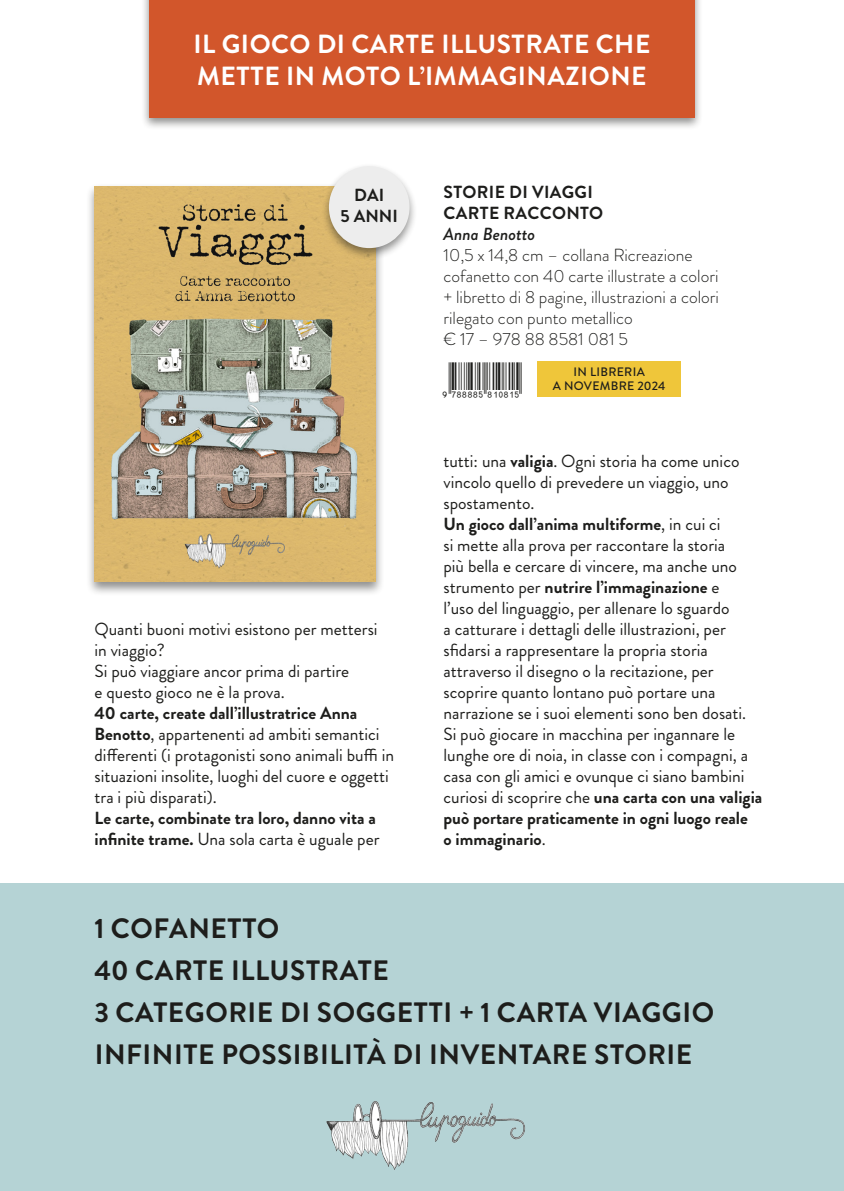
<style>
.page{position:relative;width:844px;height:1191px;background:#fff}
.page>*{position:absolute;margin:0;border:0;box-sizing:border-box;transform-origin:0 0}
.TESTO_SCHEDA{font:700 28px "Brandon Grotesque";letter-spacing:.02em;color:#1d1d1b}
.TESTO_SCHEDA-2{font:700 26.25px/31.5px "Brandon Grotesque";letter-spacing:.02em;color:#fff}
.TESTO_SCHEDA-3{font:17.5px/21px "Brandon Grotesque";color:#1d1d1b}
.TESTO_SCHEDA-4{font:300 17.5px/21px "Brandon Grotesque";color:#1d1d1b}
.TESTO_SCHEDA-5{font:700 17.5px/21px "Brandon Grotesque";color:#1d1d1b}
.TESTO_SCHEDA-6{font:700 17.5px "Brandon Grotesque";letter-spacing:.02em;color:#1d1d1b}
.t1{font:500 12.25px "Brandon Grotesque";letter-spacing:.025em;color:#1d1d1b}
.s1{font-weight:700}
.s2{font-weight:400}
.s3{font-weight:500;font-style:italic}
</style>
<div class="page">
<div style="left:140px;top:0;width:563px;height:130px;background:#1d1d1b;opacity:.5"></div>
<div style="left:149px;top:0;width:545px;height:117px;background:#d2562b"></div>
<div style="left:85px;top:182px;width:299px;height:414px;background:#1d1d1b;opacity:.5"></div>
<img style="left:94px;top:186px;width:281px;height:396px">
<div style="left:537px;top:361px;width:144px;height:35px;background:#efc63a"></div>
<div style="left:321px;top:163px;width:97px;height:98px;background:#1d1d1b;opacity:.5"></div>
<div style="left:329px;top:166px;width:80px;height:82px;background:#ededed;border-radius:50%"></div>
<div style="left:0;top:883px;width:843px;height:308px;background:#b5d3d5"></div>
<img style="left:326px;top:1101px;width:199px;height:69px">
<p class="TESTO_SCHEDA-2" style="left:193px;top:29px;width:458px">IL GIOCO DI CARTE ILLUSTRATE CHE<br>METTE IN MOTO L’IMMAGINAZIONE</p>
<p class="TESTO_SCHEDA-5" style="left:354px;top:185px;width:31px">DAI</p>
<p class="TESTO_SCHEDA-5" style="left:340px;top:206px;width:59px">5 ANNI</p>
<p class="TESTO_SCHEDA-3" style="left:94px;top:619px;width:284px">Quanti buoni motivi esistono per mettersi in viaggio?</p>
<p class="TESTO_SCHEDA-3" style="left:94px;top:661px;width:256px">Si può viaggiare ancor prima di partire e questo gioco ne è la prova.</p>
<p class="TESTO_SCHEDA-3" style="left:94px;top:703px;width:301px"><span class="s1">40 carte, create dall’illustratrice Anna Benotto</span>, appartenenti ad ambiti semantici differenti (i protagonisti sono animali buffi in situazioni insolite, luoghi del cuore e oggetti tra i più disparati).</p>
<p class="TESTO_SCHEDA-5" style="left:94px;top:808px;width:286px">Le carte, combinate tra loro, danno vita a infinite trame. <span class="s2">Una sola carta è uguale per</span></p>
<p class="TESTO_SCHEDA-6" style="left:443px;top:180px;width:151px">STORIE DI VIAGGI</p>
<p class="TESTO_SCHEDA-6" style="left:443px;top:201px;width:161px">CARTE RACCONTO</p>
<p class="TESTO_SCHEDA-4" style="left:443px;top:223px;width:277px"><span class="s3">Anna Benotto<br></span>10,5 x 14,8 cm – collana Ricreazione cofanetto con 40 carte illustrate a colori + libretto di 8 pagine, illustrazioni a colori rilegato con punto metallico<br>€ 17 – 978 88 8581 081 5</p>
<p class="t1" style="left:573px;top:363px;width:73px">IN LIBRERIA</p>
<p class="t1" style="left:552px;top:378px;width:114px">A NOVEMBRE 2024</p>
<p class="TESTO_SCHEDA-3" style="left:443px;top:451px;width:297px">tutti: una <span class="s1">valigia</span>. Ogni storia ha come unico vincolo quello di prevedere un viaggio, uno spostamento.</p>
<p class="TESTO_SCHEDA-3" style="left:443px;top:514px;width:304px"><span class="s1">Un gioco dall’anima multiforme</span>, in cui ci<br>si mette alla prova per raccontare la storia più bella e cercare di vincere, ma anche uno strumento per <span class="s1">nutrire l’immaginazione</span> e l’uso del linguaggio, per allenare lo sguardo<br>a catturare i dettagli delle illustrazioni, per sfidarsi a rappresentare la propria storia attraverso il disegno o la recitazione, per scoprire quanto lontano può portare una narrazione se i suoi elementi sono ben dosati.</p>
<p class="TESTO_SCHEDA-3" style="left:443px;top:724px;width:320px">Si può giocare in macchina per ingannare le lunghe ore di noia, in classe con i compagni, a casa con gli amici e ovunque ci siano bambini curiosi di scoprire che <span class="s1">una carta con una valigia può portare praticamente in ogni luogo reale<br>o immaginario</span>.</p>
<p class="TESTO_SCHEDA" style="left:94px;top:908px;width:186px">1 COFANETTO</p>
<p class="TESTO_SCHEDA" style="left:94px;top:950px;width:296px">40 CARTE ILLUSTRATE</p>
<p class="TESTO_SCHEDA" style="left:94px;top:992px;width:621px">3 CATEGORIE DI SOGGETTI + 1 CARTA VIAGGIO</p>
<p class="TESTO_SCHEDA" style="left:95px;top:1034px;width:599px">INFINITE POSSIBILITÀ DI INVENTARE STORIE</p>
</div>
